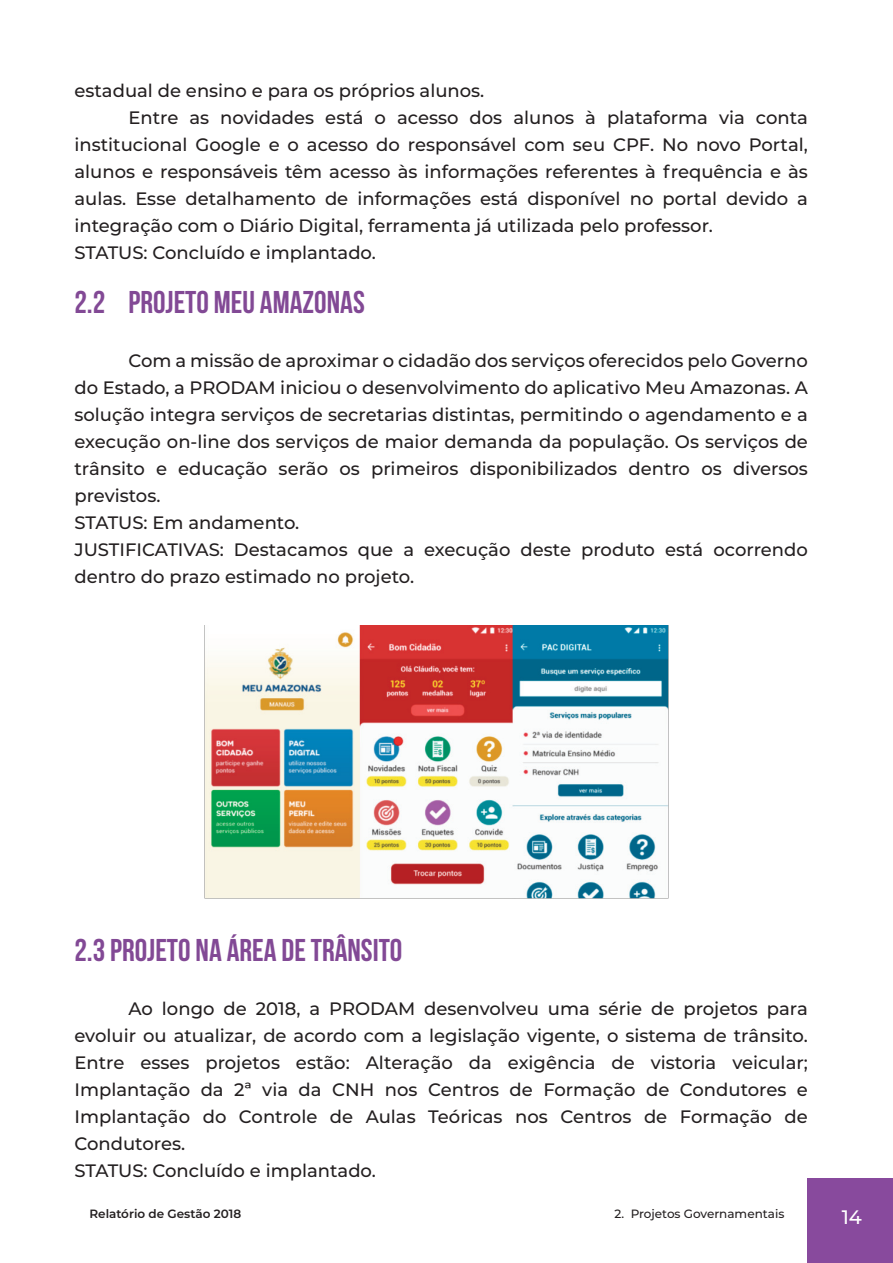
<style>
.page{position:relative;width:893px;height:1263px;background:#fff}
.page>*{position:absolute;margin:0;border:0;box-sizing:border-box;transform-origin:0 0}
.t1{font:700 31.5px "Bebas Neue";color:#824995}
.t2{font:500 19.5px "Montserrat";color:#fff}
.t3{font:500 18px/27px "Montserrat";color:#231f20}
.t4{font:500 12px "Montserrat";color:#231f20}
.t5{font:600 12px "Montserrat";color:#231f20}
</style>
<div class="page">
<div style="left:808px;top:1178px;width:85px;height:85px;background:#884a9d"></div>
<img style="left:204px;top:626px;width:465px;height:273px">
<p class="t3" style="left:74px;top:77px;width:411px">estadual de ensino e para os próprios alunos.</p>
<p class="t3" style="left:128px;top:104px;width:681px">Entre as novidades está o acesso dos alunos à plataforma via conta</p>
<p class="t3" style="left:74px;top:131px;width:735px">institucional Google e o acesso do responsável com seu CPF. No novo Portal,</p>
<p class="t3" style="left:74px;top:158px;width:735px">alunos e responsáveis têm acesso às informações referentes à frequência e às</p>
<p class="t3" style="left:74px;top:185px;width:735px">aulas. Esse detalhamento de informações está disponível no portal devido a</p>
<p class="t3" style="left:74px;top:212px;width:640px">integração com o Diário Digital, ferramenta já utilizada pelo professor.</p>
<p class="t3" style="left:74px;top:239px;width:303px">STATUS: Concluído e implantado.</p>
<h1 class="t1" style="left:74px;top:285px;width:292px">2.2 PROJETO MEU AMAZONAS</h1>
<p class="t3" style="left:74px;top:347px;width:735px;text-indent:54px">Com a missão de aproximar o cidadão dos serviços oferecidos pelo Governo do Estado, a PRODAM iniciou o desenvolvimento do aplicativo Meu Amazonas. A solução integra serviços de secretarias distintas, permitindo o agendamento e a execução on-line dos serviços de maior demanda da população. Os serviços de trânsito e educação serão os primeiros disponibilizados dentro os diversos previstos.<br>STATUS: Em andamento.<br>JUSTIFICATIVAS: Destacamos que a execução deste produto está ocorrendo dentro do prazo estimado no projeto.</p>
<h1 class="t1" style="left:74px;top:933px;width:329px">2.3 PROJETO NA ÁREA DE TRÂNSITO</h1>
<p class="t3" style="left:74px;top:995px;width:735px;text-indent:54px">Ao longo de 2018, a PRODAM desenvolveu uma série de projetos para evoluir ou atualizar, de acordo com a legislação vigente, o sistema de trânsito.<br>Entre esses projetos estão: Alteração da exigência de vistoria veicular; Implantação da 2ª via da CNH nos Centros de Formação de Condutores e Implantação do Controle de Aulas Teóricas nos Centros de Formação de Condutores.<br>STATUS: Concluído e implantado.</p>
<p class="t5" style="left:89px;top:1205px;width:153px">Relatório de Gestão 2018</p>
<p class="t4" style="left:614px;top:1205px;width:171px">2. Projetos Governamentais</p>
<p class="t2" style="left:842px;top:1203px;width:22px">14</p>
</div>
